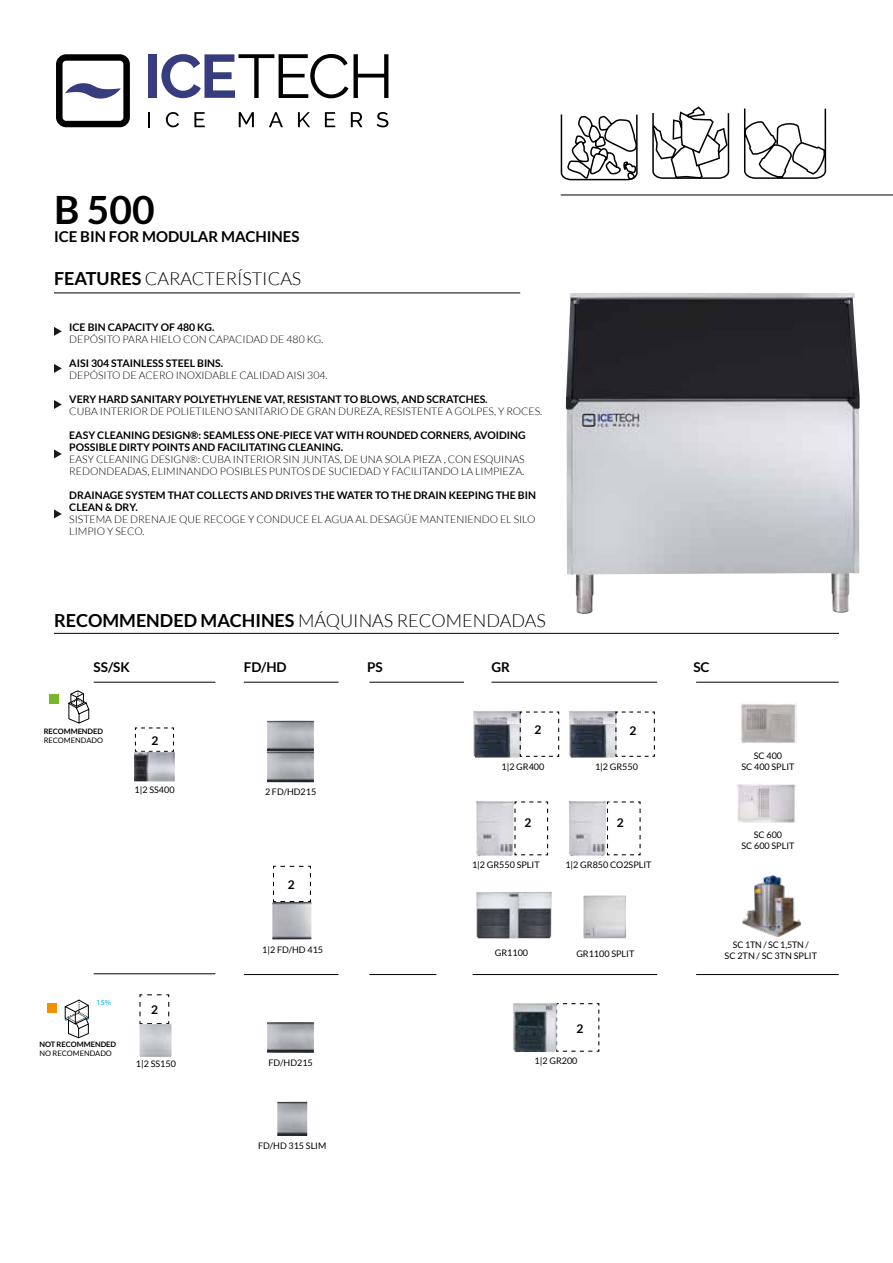
<style>
.page{position:relative;width:893px;height:1263px;background:#fff}
.page>*{position:absolute;margin:0;border:0;box-sizing:border-box;transform-origin:0 0}
.t1{font:700 39px "Lato";color:#000}
.t2{font:300 18px "Lato";color:#000}
.t3{font:700 15px "Lato";color:#000}
.t4{font:700 13.5px "Lato";color:#000}
.t5{font:700 12px "Lato";color:#000}
.t6{font:300 10.5px/12px "Lato";color:#000}
.t7{font:700 10.5px/12px "Lato";color:#000}
.t8{font:9px/10.8px "Lato";color:#000;text-align:center}
.t9{font:7.8px "Myriad Pro";color:#00b5e2}
.t10{font:700 7.5px "Lato";color:#000}
.t11{font:7.5px "Lato";color:#000}
.s1{font-weight:700}
</style>
<div class="page">
<hr style="left:54px;top:293px;width:466px;height:1px;background:#000">
<hr style="left:54px;top:633px;width:785px;height:1px;background:#000">
<hr style="left:94px;top:973px;width:121px;height:1px;background:#000">
<hr style="left:244px;top:974px;width:95px;height:1px;background:#000">
<hr style="left:369px;top:974px;width:67px;height:1px;background:#000">
<hr style="left:473px;top:974px;width:184px;height:1px;background:#000">
<hr style="left:696px;top:974px;width:143px;height:1px;background:#000">
<svg style="left:743px;top:108px;width:84px;height:71px"></svg>
<svg style="left:560px;top:114px;width:78px;height:67px"></svg>
<svg style="left:652px;top:106px;width:78px;height:73px"></svg>
<div style="left:50px;top:694px;width:9px;height:9px;background:#76b82a"></div>
<svg style="left:68px;top:690px;width:21px;height:33px"></svg>
<div style="left:47px;top:1003px;width:10px;height:10px;background:#f39200"></div>
<svg style="left:64px;top:999px;width:25px;height:39px"></svg>
<hr style="left:561px;top:195px;width:332px;height:1px;background:#000">
<svg style="left:56px;top:54px;width:74px;height:73px"></svg>
<svg style="left:148px;top:112px;width:2px;height:15px"></svg>
<svg style="left:166px;top:112px;width:13px;height:15px"></svg>
<svg style="left:194px;top:112px;width:11px;height:15px"></svg>
<svg style="left:239px;top:112px;width:15px;height:15px"></svg>
<svg style="left:269px;top:112px;width:14px;height:15px"></svg>
<svg style="left:298px;top:112px;width:12px;height:15px"></svg>
<svg style="left:325px;top:112px;width:10px;height:15px"></svg>
<svg style="left:351px;top:112px;width:11px;height:15px"></svg>
<svg style="left:377px;top:112px;width:11px;height:15px"></svg>
<div style="left:148px;top:54px;width:9px;height:44px;background:#373c7e"></div>
<svg style="left:161px;top:54px;width:187px;height:44px"></svg>
<svg style="left:354px;top:54px;width:34px;height:44px"></svg>
<hr style="left:94px;top:682px;width:121px;height:1px;background:#000">
<hr style="left:244px;top:682px;width:95px;height:1px;background:#000">
<hr style="left:369px;top:682px;width:95px;height:1px;background:#000">
<hr style="left:491px;top:682px;width:166px;height:1px;background:#000">
<hr style="left:696px;top:682px;width:143px;height:1px;background:#000">
<img style="left:566px;top:293px;width:294px;height:321px">
<svg style="left:54px;top:400px;width:8px;height:9px"></svg>
<svg style="left:54px;top:449px;width:8px;height:9px"></svg>
<svg style="left:54px;top:509px;width:8px;height:9px"></svg>
<svg style="left:54px;top:364px;width:8px;height:9px"></svg>
<svg style="left:54px;top:327px;width:8px;height:9px"></svg>
<svg style="left:139px;top:994px;width:31px;height:30px"></svg>
<img style="left:513px;top:1003px;width:35px;height:49px">
<svg style="left:548px;top:1003px;width:52px;height:49px"></svg>
<img style="left:139px;top:1024px;width:33px;height:33px">
<img style="left:277px;top:1102px;width:30px;height:34px">
<img style="left:267px;top:1022px;width:47px;height:31px">
<img style="left:476px;top:892px;width:76px;height:46px">
<img style="left:737px;top:784px;width:60px;height:39px">
<img style="left:583px;top:895px;width:43px;height:43px">
<svg style="left:618px;top:897px;width:6px;height:3px"></svg>
<img style="left:569px;top:801px;width:29px;height:55px">
<svg style="left:598px;top:801px;width:43px;height:55px"></svg>
<img style="left:476px;top:801px;width:30px;height:55px">
<svg style="left:506px;top:801px;width:43px;height:55px"></svg>
<img style="left:569px;top:711px;width:38px;height:46px">
<svg style="left:607px;top:711px;width:48px;height:46px"></svg>
<img style="left:473px;top:711px;width:39px;height:46px">
<svg style="left:512px;top:711px;width:48px;height:46px"></svg>
<img style="left:741px;top:703px;width:56px;height:40px">
<svg style="left:782px;top:719px;width:6px;height:3px"></svg>
<img style="left:134px;top:754px;width:41px;height:27px">
<svg style="left:134px;top:727px;width:41px;height:27px"></svg>
<img style="left:272px;top:902px;width:40px;height:37px">
<svg style="left:273px;top:865px;width:38px;height:37px"></svg>
<img style="left:267px;top:721px;width:47px;height:61px">
<img style="left:742px;top:876px;width:60px;height:61px">
<h1 class="t1" style="left:54px;top:188px;width:102px">B 500</h1>
<h3 class="t3" style="left:54px;top:228px;width:247px">ICE BIN FOR MODULAR MACHINES</h3>
<h2 class="t2" style="left:54px;top:269px;width:249px"><span class="s1">FEATURES</span> CARACTERÍSTICAS</h2>
<p class="t7" style="left:69px;top:321px;width:147px">ICE BIN CAPACITY OF 480 KG.</p>
<p class="t6" style="left:69px;top:333px;width:256px">DEPÓSITO PARA HIELO CON CAPACIDAD DE 480 KG.</p>
<p class="t7" style="left:69px;top:357px;width:155px">AISI 304 STAINLESS STEEL BINS.</p>
<p class="t6" style="left:69px;top:369px;width:260px">DEPÓSITO DE ACERO INOXIDABLE CALIDAD AISI 304.</p>
<p class="t7" style="left:69px;top:393px;width:420px">VERY HARD SANITARY POLYETHYLENE VAT, RESISTANT TO BLOWS, AND SCRATCHES.</p>
<p class="t6" style="left:69px;top:405px;width:475px">CUBA INTERIOR DE POLIETILENO SANITARIO DE GRAN DUREZA, RESISTENTE A GOLPES, Y ROCES.</p>
<p class="t7" style="left:69px;top:429px;width:458px">EASY CLEANING DESIGN®: SEAMLESS ONE-PIECE VAT WITH ROUNDED CORNERS, AVOIDING<br>POSSIBLE DIRTY POINTS AND FACILITATING CLEANING.</p>
<p class="t6" style="left:69px;top:453px;width:457px">EASY CLEANING DESIGN®: CUBA INTERIOR SIN JUNTAS, DE UNA SOLA PIEZA , CON ESQUINAS<br>REDONDEADAS, ELIMINANDO POSIBLES PUNTOS DE SUCIEDAD Y FACILITANDO LA LIMPIEZA.</p>
<p class="t7" style="left:69px;top:489px;width:468px">DRAINAGE SYSTEM THAT COLLECTS AND DRIVES THE WATER TO THE DRAIN KEEPING THE BIN<br>CLEAN &amp; DRY.</p>
<p class="t6" style="left:69px;top:513px;width:468px">SISTEMA DE DRENAJE QUE RECOGE Y CONDUCE EL AGUA AL DESAGÜE MANTENIENDO EL SILO<br>LIMPIO Y SECO.</p>
<h2 class="t2" style="left:54px;top:611px;width:493px"><span class="s1">RECOMMENDED MACHINES</span> MÁQUINAS RECOMENDADAS</h2>
<p class="t4" style="left:94px;top:659px;width:38px">SS/SK</p>
<p class="t4" style="left:244px;top:659px;width:44px">FD/HD</p>
<p class="t4" style="left:367px;top:659px;width:17px">PS</p>
<p class="t4" style="left:491px;top:659px;width:20px">GR</p>
<p class="t4" style="left:693px;top:659px;width:18px">SC</p>
<p class="t10" style="left:44px;top:727px;width:61px">RECOMMENDED</p>
<p class="t11" style="left:44px;top:736px;width:61px">RECOMENDADO</p>
<p class="t5" style="left:151px;top:733px;width:8px">2</p>
<p class="t8" style="left:134px;top:784px;width:42px">1|2 SS400</p>
<p class="t9" style="left:97px;top:998px;width:16px">15%</p>
<p class="t10" style="left:39px;top:1040px;width:78px">NOT RECOMMENDED</p>
<p class="t11" style="left:39px;top:1049px;width:74px">NO RECOMENDADO</p>
<p class="t5" style="left:151px;top:1003px;width:8px">2</p>
<p class="t8" style="left:136px;top:1059px;width:42px">1|2 SS150</p>
<p class="t8" style="left:265px;top:786px;width:53px">2 FD/HD215</p>
<p class="t5" style="left:288px;top:877px;width:8px">2</p>
<p class="t8" style="left:262px;top:944px;width:62px">1|2 FD/HD 415</p>
<p class="t8" style="left:268px;top:1057px;width:46px">FD/HD215</p>
<p class="t8" style="left:258px;top:1140px;width:70px">FD/HD 315 SLIM</p>
<p class="t5" style="left:535px;top:722px;width:8px">2</p>
<p class="t5" style="left:630px;top:723px;width:8px">2</p>
<p class="t8" style="left:501px;top:761px;width:44px">1|2 GR400</p>
<p class="t8" style="left:595px;top:761px;width:44px">1|2 GR550</p>
<p class="t8" style="left:741px;top:750px;width:55px">SC 400<br>SC 400 SPLIT</p>
<p class="t5" style="left:524px;top:816px;width:8px">2</p>
<p class="t5" style="left:617px;top:816px;width:8px">2</p>
<p class="t8" style="left:472px;top:859px;width:69px">1|2 GR550 SPLIT</p>
<p class="t8" style="left:565px;top:859px;width:88px">1|2 GR850 CO2SPLIT</p>
<p class="t8" style="left:495px;top:947px;width:35px">GR1100</p>
<p class="t8" style="left:576px;top:948px;width:59px">GR1100 SPLIT</p>
<p class="t5" style="left:576px;top:1021px;width:8px">2</p>
<p class="t8" style="left:534px;top:1055px;width:44px">1|2 GR200</p>
<p class="t8" style="left:741px;top:829px;width:55px">SC 600<br>SC 600 SPLIT</p>
<p class="t8" style="left:725px;top:939px;width:94px">SC 1TN / SC 1,5TN /<br>SC 2TN / SC 3TN SPLIT</p>
</div>
